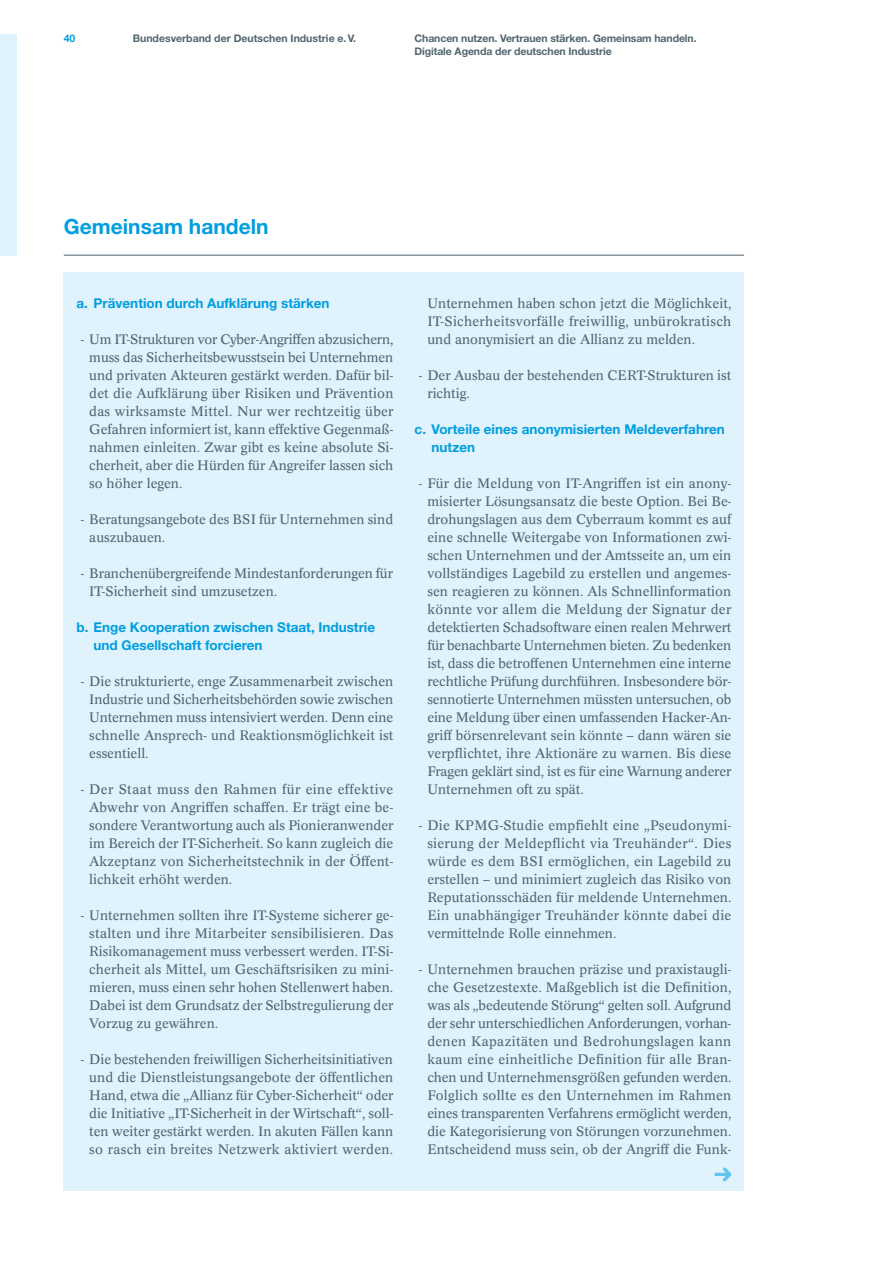
<style>
.page{position:relative;width:893px;height:1263px;background:#fff}
.page>*{position:absolute;margin:0;border:0;box-sizing:border-box;transform-origin:0 0}
.t1{font:700 21px "Helvetica Neue LT Std";color:#009ee0}
.t2{font:13.5px/18px "Concorde BE";color:#51656f;text-align:justify}
.t3{font:700 13.5px/18px "Helvetica Neue LT Std";color:#009ee0}
.t4{font:700 10.5px/13.5px "Helvetica Neue LT Std";letter-spacing:-.01em;color:#51656f}
.t5{font:700 10.5px "Helvetica Neue LT Std";color:#009ee0}
</style>
<div class="page">
<div style="left:0;top:34px;width:17px;height:222px;background:#e0f2fb"></div>
<hr style="left:64px;top:255px;width:680px;height:1px;background:#51656f">
<div style="left:64px;top:272px;width:680px;height:918px;background:#e0f2fb"></div>
<svg style="left:714px;top:1167px;width:17px;height:14px"></svg>
<p class="t5" style="left:64px;top:31px;width:13px">40</p>
<p class="t4" style="left:133px;top:31px;width:225px">Bundesverband der Deutschen Industrie e.V.</p>
<p class="t4" style="left:415px;top:31px;width:283px">Chancen nutzen. Vertrauen stärken. Gemeinsam handeln.<br>Digitale Agenda der deutschen Industrie</p>
<p class="t1" style="left:64px;top:213px;width:206px">Gemeinsam handeln</p>
<p class="t3" style="left:77px;top:294px;width:255px">a. Prävention durch Aufklärung stärken</p>
<p class="t2" style="left:89px;top:331px;width:306px;text-indent:-9px">- Um IT-Strukturen vor Cyber-Angriffen abzusichern, muss das Sicherheitsbewusstsein bei Unternehmen und privaten Akteuren gestärkt werden. Dafür bil&shy;det die Aufklärung über Risiken und Prävention das wirksamste Mittel. Nur wer rechtzeitig über Gefahren informiert ist, kann effektive Gegenmaß&shy;nahmen einleiten. Zwar gibt es keine absolute Si&shy;cherheit, aber die Hürden für Angreifer lassen sich so höher legen.</p>
<p class="t2" style="left:89px;top:511px;width:305px;text-indent:-9px">- Beratungsangebote des BSI für Unternehmen sind auszubauen.</p>
<p class="t2" style="left:89px;top:565px;width:305px;text-indent:-9px">- Branchenübergreifende Mindestanforderungen für<br>IT-Sicherheit sind umzusetzen.</p>
<p class="t3" style="left:94px;top:618px;width:283px;text-indent:-17px">b. Enge Kooperation zwischen Staat, Industrie und Gesellschaft forcieren</p>
<p class="t2" style="left:89px;top:673px;width:306px;text-indent:-9px">- Die strukturierte, enge Zusammenarbeit zwischen Industrie und Sicherheitsbehörden sowie zwischen Unternehmen muss intensiviert werden. Denn eine schnelle Ansprech- und Reaktionsmöglichkeit ist essentiell.</p>
<p class="t2" style="left:89px;top:781px;width:306px;text-indent:-9px">- Der Staat muss den Rahmen für eine effektive Abwehr von Angriffen schaffen. Er trägt eine be&shy;sondere Verantwortung auch als Pionieranwender im Bereich der IT-Sicherheit. So kann zugleich die Akzeptanz von Sicherheitstechnik in der Öffent&shy;lichkeit erhöht werden.</p>
<p class="t2" style="left:89px;top:907px;width:306px;text-indent:-9px">- Unternehmen sollten ihre IT-Systeme sicherer ge&shy;stalten und ihre Mitarbeiter sensibilisieren. Das Risikomanagement muss verbessert werden. IT-Si&shy;cherheit als Mittel, um Geschäftsrisiken zu mini&shy;mieren, muss einen sehr hohen Stellenwert haben.<br>Dabei ist dem Grundsatz der Selbstregulierung der Vorzug zu gewähren.</p>
<p class="t2" style="left:89px;top:1051px;width:306px;text-indent:-9px">- Die bestehenden freiwilligen Sicherheitsinitiativen und die Dienstleistungsangebote der öffentlichen Hand, etwa die „Allianz für Cyber-Sicherheit“ oder die Initiative „IT-Sicherheit in der Wirtschaft“, soll&shy;ten weiter gestärkt werden. In akuten Fällen kann so rasch ein breites Netzwerk aktiviert werden.</p>
<p class="t2" style="left:427px;top:295px;width:306px">Unternehmen haben schon jetzt die Möglichkeit, IT-Sicherheitsvorfälle freiwillig, unbürokratisch und anonymisiert an die Allianz zu melden.</p>
<p class="t2" style="left:427px;top:367px;width:305px;text-indent:-9px">- Der Ausbau der bestehenden CERT-Strukturen ist richtig.</p>
<p class="t3" style="left:432px;top:420px;width:295px;text-indent:-17px">c. Vorteile eines anonymisierten Meldeverfahren nutzen</p>
<p class="t2" style="left:427px;top:475px;width:306px;text-indent:-9px">- Für die Meldung von IT-Angriffen ist ein anony&shy;misierter Lösungsansatz die beste Option. Bei Be&shy;drohungslagen aus dem Cyberraum kommt es auf eine schnelle Weitergabe von Informationen zwi&shy;schen Unternehmen und der Amtsseite an, um ein vollständiges Lagebild zu erstellen und angemes&shy;sen reagieren zu können. Als Schnellinformation könnte vor allem die Meldung der Signatur der detektierten Schadsoftware einen realen Mehrwert für benachbarte Unternehmen bieten. Zu bedenken ist, dass die betroffenen Unternehmen eine interne rechtliche Prüfung durchführen. Insbesondere bör&shy;sennotierte Unternehmen müssten untersuchen, ob eine Meldung über einen umfassenden Hacker-An&shy;griff börsenrelevant sein könnte – dann wären sie verpflichtet, ihre Aktionäre zu warnen. Bis diese Fragen geklärt sind, ist es für eine Warnung anderer Unternehmen oft zu spät.</p>
<p class="t2" style="left:427px;top:817px;width:306px;text-indent:-9px">- Die KPMG-Studie empfiehlt eine „Pseudonymi&shy;sierung der Meldepflicht via Treuhänder“. Dies würde es dem BSI ermöglichen, ein Lagebild zu erstellen – und minimiert zugleich das Risiko von Reputationsschäden für meldende Unternehmen.<br>Ein unabhängiger Treuhänder könnte dabei die vermittelnde Rolle einnehmen.</p>
<p class="t2" style="left:427px;top:961px;width:306px;text-indent:-9px">- Unternehmen brauchen präzise und praxistaugli&shy;che Gesetzestexte. Maßgeblich ist die Definition, was als „bedeutende Störung“ gelten soll. Aufgrund der sehr unterschiedlichen Anforderungen, vorhan&shy;denen Kapazitäten und Bedrohungslagen kann kaum eine einheitliche Definition für alle Bran&shy;chen und Unternehmensgrößen gefunden werden.<br>Folglich sollte es den Unternehmen im Rahmen eines transparenten Verfahrens ermöglicht werden, die Kategorisierung von Störungen vorzunehmen.<br>Entscheidend muss sein, ob der Angriff die Funk-</p>
</div>
